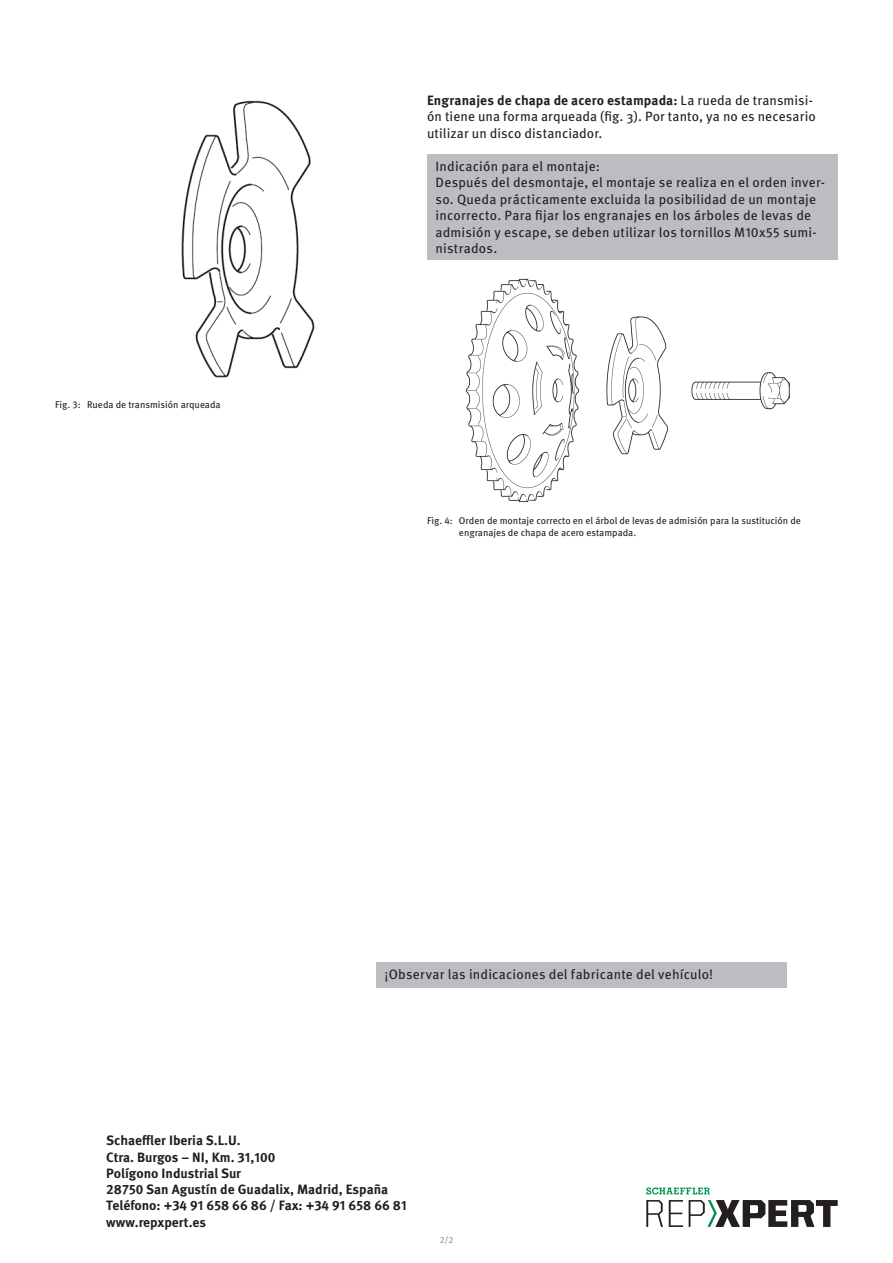
<style>
.page{position:relative;width:893px;height:1263px;background:#fff}
.page>*{position:absolute;margin:0;border:0;box-sizing:border-box;transform-origin:0 0}
.t1{font:13.5px/16.5px "Meta OT";letter-spacing:.015em;color:#231f20}
.t2{font:700 13.5px/16.4px "Meta OT";color:#231f20}
.t3{font:9.75px/12px "Meta OT";color:#231f20}
.t4{font:9px "Meta OT Norm";color:#808285}
.s1{font-weight:700}
</style>
<div class="page">
<img style="left:181px;top:100px;width:134px;height:278px">
<img style="left:465px;top:278px;width:325px;height:224px">
<div style="left:427px;top:154px;width:411px;height:106px;background:#bcbdc0"></div>
<div style="left:376px;top:963px;width:411px;height:25px;background:#bcbdc0"></div>
<svg style="left:646px;top:1200px;width:17px;height:27px"></svg>
<svg style="left:669px;top:1200px;width:14px;height:27px"></svg>
<svg style="left:689px;top:1200px;width:149px;height:27px"></svg>
<svg style="left:646px;top:1187px;width:64px;height:7px"></svg>
<p class="t1" style="left:427px;top:92px;width:390px"><span class="s1">Engranajes de chapa de acero estampada:</span> La rueda de transmisi&shy;ón tiene una forma arqueada (fig. 3). Por tanto, ya no es necesario utilizar un disco distanciador.</p>
<p class="t3" style="left:55px;top:399px;width:167px">Fig. 3: Rueda de transmisión arqueada</p>
<p class="t1" style="left:436px;top:158px;width:391px">Indicación para el montaje:<br>Después del desmontaje, el montaje se realiza en el orden inver&shy;so. Queda prácticamente excluida la posibilidad de un montaje incorrecto. Para fijar los engranajes en los árboles de levas de admisión y escape, se deben utilizar los tornillos M10x55 sumi&shy;nistrados.</p>
<p class="t3" style="left:459px;top:515px;width:343px;text-indent:-32px">Fig. 4: Orden de montaje correcto en el árbol de levas de admisión para la sustitución de engranajes de chapa de acero estampada.</p>
<p class="t1" style="left:385px;top:967px;width:330px">¡Observar las indicaciones del fabricante del vehículo!</p>
<p class="t2" style="left:106px;top:1132px;width:302px">Schaeffler Iberia S.L.U.<br>Ctra. Burgos – NI, Km. 31,100<br>Polígono Industrial Sur<br>28750 San Agustín de Guadalix, Madrid, España<br>Teléfono: +34 91 658 66 86 / Fax: +34 91 658 66 81 www.repxpert.es</p>
<p class="t4" style="left:440px;top:1235px;width:15px">2/2</p>
</div>
